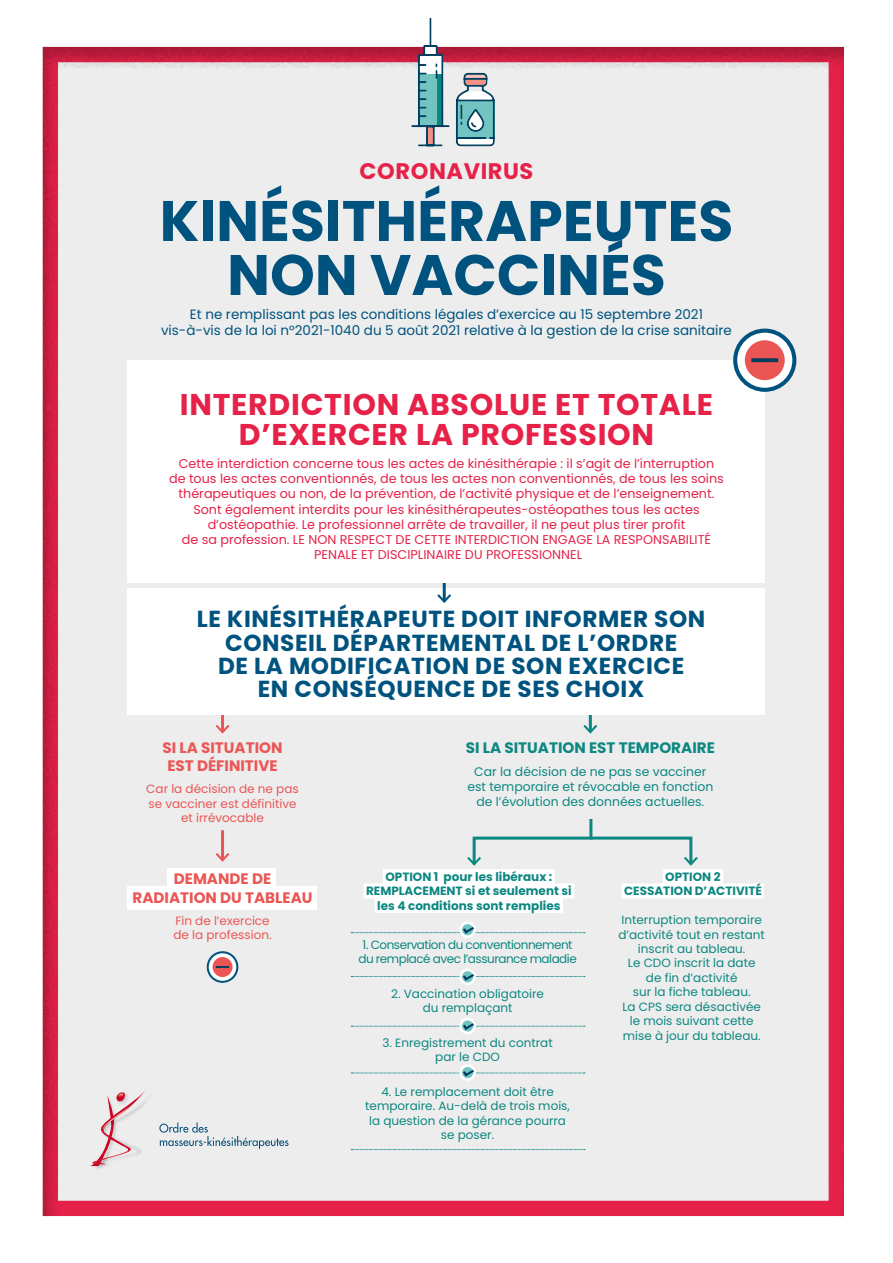
<style>
.page{position:relative;width:893px;height:1263px;background:#fff}
.page>*{position:absolute;margin:0;border:0;box-sizing:border-box;transform-origin:0 0}
.t1{font:700 57px/54px "Poppins";color:#00537e;text-align:center}
.t2{font:700 30px/30px "Poppins";letter-spacing:.025em;color:#e62249;text-align:center}
.t3{font:700 23.25px/23.1px "Poppins";letter-spacing:.025em;color:#00537e;text-align:center}
.t4{font:700 22.5px "Poppins";letter-spacing:.025em;color:#e62249}
.t5{font:700 15.15px/18.1px "Poppins";color:#eb5655;text-align:center}
.t6{font:700 15.15px "Poppins";color:#0c8781}
.t7{font:13.5px/16.2px "Poppins";color:#00537e;text-align:center}
.t8{font:12.75px/15.3px "Poppins";color:#e62249;text-align:center}
.t9{font:12.45px/14.9px "Poppins";color:#0c8781;text-align:center}
.t10{font:12px/14.4px "Poppins";color:#0c8781;text-align:center}
.t11{font:700 12px/14.4px "Poppins";color:#0c8781;text-align:center}
.t12{font:12px/14.4px "Poppins";color:#eb5655;text-align:center}
.t13{font:12px/14.4px "Poppins";letter-spacing:-.04em;color:#0c8781;text-align:center}
</style>
<div class="page">
<div style="left:28px;top:38px;width:829px;height:1179px;background:#000;opacity:.3"></div>
<div style="left:167px;top:868px;width:109px;height:24px;background:#fff"></div>
<div style="left:127px;top:886px;width:190px;height:24px;background:#fff"></div>
<img style="left:81px;top:1080px;width:79px;height:97px">
<img style="left:81px;top:1133px;width:76px;height:44px">
<div style="left:84px;top:1080px;width:87px;height:70px;background:#ededed"></div>
<img style="left:84px;top:1133px;width:73px;height:17px">
<img style="left:99px;top:1080px;width:47px;height:42px">
<svg style="left:90px;top:1090px;width:55px;height:76px;background:#e6d3d6"></svg>
<img style="left:93px;top:1151px;width:34px;height:13px">
<svg style="left:159px;top:1122px;width:130px;height:27px;background:#ced8dd"></svg>
<div style="left:399px;top:7px;width:64px;height:140px;background:#000;opacity:.3"></div>
<div style="left:444px;top:63px;width:64px;height:84px;background:#ededed"></div>
<svg style="left:410px;top:17px;width:86px;height:130px"></svg>
<div style="left:454px;top:99px;width:43px;height:33px;background:#000;opacity:.3"></div>
<hr style="left:221px;top:695px;width:3px;height:37px;background:#eb5655">
<svg style="left:213px;top:722px;width:19px;height:13px"></svg>
<hr style="left:589px;top:695px;width:3px;height:37px;background:#0c8781">
<svg style="left:581px;top:722px;width:18px;height:13px"></svg>
<hr style="left:221px;top:830px;width:3px;height:30px;background:#eb5655">
<svg style="left:213px;top:851px;width:19px;height:12px"></svg>
<div style="left:383px;top:869px;width:172px;height:15px;background:#fff"></div>
<div style="left:363px;top:883px;width:211px;height:15px;background:#fff"></div>
<div style="left:375px;top:898px;width:188px;height:15px;background:#fff"></div>
<div style="left:663px;top:869px;width:60px;height:15px;background:#fff"></div>
<div style="left:621px;top:883px;width:143px;height:15px;background:#fff"></div>
<svg style="left:208px;top:952px;width:29px;height:30px"></svg>
<div style="left:207px;top:951px;width:31px;height:32px;border:2px solid #00537e;border-radius:50%"></div>
<div style="left:213px;top:957px;width:19px;height:20px;background:#eb5655;border-radius:50%"></div>
<div style="left:202px;top:956px;width:41px;height:14px;background:#000;opacity:.3"></div>
<svg style="left:465px;top:816px;width:235px;height:51px;background:#dbe5e4"></svg>
<svg style="left:351px;top:1149px;width:234px;height:1px"></svg>
<svg style="left:351px;top:907px;width:234px;height:40px;background:#eaeded"></svg>
<div style="left:351px;top:954px;width:234px;height:40px;background:#ededed"></div>
<div style="left:351px;top:1003px;width:234px;height:40px;background:#ededed"></div>
<div style="left:351px;top:1050px;width:234px;height:40px;background:#ededed"></div>
<div style="left:128px;top:588px;width:637px;height:126px;background:#fff"></div>
<hr style="left:443px;top:561px;width:3px;height:40px;background:#00537e">
<svg style="left:437px;top:592px;width:14px;height:11px"></svg>
<div style="left:128px;top:360px;width:637px;height:222px;background:#fff"></div>
<svg style="left:735px;top:331px;width:59px;height:59px"></svg>
<div style="left:733px;top:329px;width:63px;height:63px;border:4px solid #00537e;border-radius:50%"></div>
<div style="left:745px;top:340px;width:40px;height:40px;background:#eb5655;border-radius:50%"></div>
<div style="left:737px;top:349px;width:54px;height:16px;background:#000;opacity:.3"></div>
<p class="t4" style="left:360px;top:158px;width:175px">CORONAVIRUS</p>
<p class="t1" style="left:160px;top:194px;width:575px">KINÉSITHÉRAPEUTES<br>NON VACCINÉS</p>
<p class="t7" style="left:161px;top:306px;width:572px">Et ne remplissant pas les conditions légales d’exercice au 15 septembre 2021 vis-à-vis de la loi n°2021-1040 du 5 août 2021 relative à la gestion de la crise sanitaire</p>
<p class="t2" style="left:180px;top:390px;width:535px">INTERDICTION ABSOLUE ET TOTALE<br>D’EXERCER LA PROFESSION</p>
<p class="t8" style="left:169px;top:455px;width:556px">Cette interdiction concerne tous les actes de kinésithérapie : il s’agit de l’interruption de tous les actes conventionnés, de tous les actes non conventionnés, de tous les soins thérapeutiques ou non, de la prévention, de l’activité physique et de l’enseignement.<br>Sont également interdits pour les kinésithérapeutes-ostéopathes tous les actes d’ostéopathie. Le professionnel arrête de travailler, il ne peut plus tirer profit<br>de sa profession. LE NON RESPECT DE CETTE INTERDICTION ENGAGE LA RESPONSABILITÉ PENALE ET DISCIPLINAIRE DU PROFESSIONNEL</p>
<p class="t3" style="left:197px;top:608px;width:510px">LE KINÉSITHÉRAPEUTE DOIT INFORMER SON CONSEIL DÉPARTEMENTAL DE L’ORDRE<br>DE LA MODIFICATION DE SON EXERCICE<br>EN CONSÉQUENCE DE SES CHOIX</p>
<p class="t5" style="left:163px;top:739px;width:122px">SI LA SITUATION<br>EST DÉFINITIVE</p>
<p class="t12" style="left:146px;top:782px;width:154px">Car la décision de ne pas se vacciner est définitive et irrévocable</p>
<p class="t5" style="left:132px;top:870px;width:182px">DEMANDE DE<br>RADIATION DU TABLEAU</p>
<p class="t12" style="left:173px;top:913px;width:100px;text-align:left">Fin de l’exercice de la profession.</p>
<p class="t6" style="left:466px;top:739px;width:251px">SI LA SITUATION EST TEMPORAIRE</p>
<p class="t9" style="left:467px;top:764px;width:247px">Car la décision de ne pas se vacciner est temporaire et révocable en fonction de l’évolution des données actuelles.</p>
<p class="t11" style="left:366px;top:870px;width:207px">OPTION 1 pour les libéraux :<br>REMPLACEMENT si et seulement si les 4 conditions sont remplies</p>
<p class="t11" style="left:665px;top:870px;width:57px">OPTION 2</p>
<p class="t11" style="left:624px;top:884px;width:139px">CESSATION D’ACTIVITÉ</p>
<p class="t10" style="left:618px;top:913px;width:148px">Interruption temporaire d’activité tout en restant inscrit au tableau.<br>Le CDO inscrit la date<br>de fin d’activité<br>sur la fiche tableau.<br>La CPS sera désactivée le mois suivant cette mise à jour du tableau.</p>
<p class="t13" style="left:358px;top:938px;width:220px">1. Conservation du conventionnement du remplacé avec l’assurance maladie</p>
<p class="t10" style="left:391px;top:986px;width:154px">2. Vaccination obligatoire du remplaçant</p>
<p class="t10" style="left:382px;top:1035px;width:172px">3. Enregistrement du contrat par le CDO</p>
<p class="t10" style="left:365px;top:1084px;width:206px">4. Le remplacement doit être temporaire. Au-delà de trois mois, la question de la gérance pourra se poser.</p>
</div>
